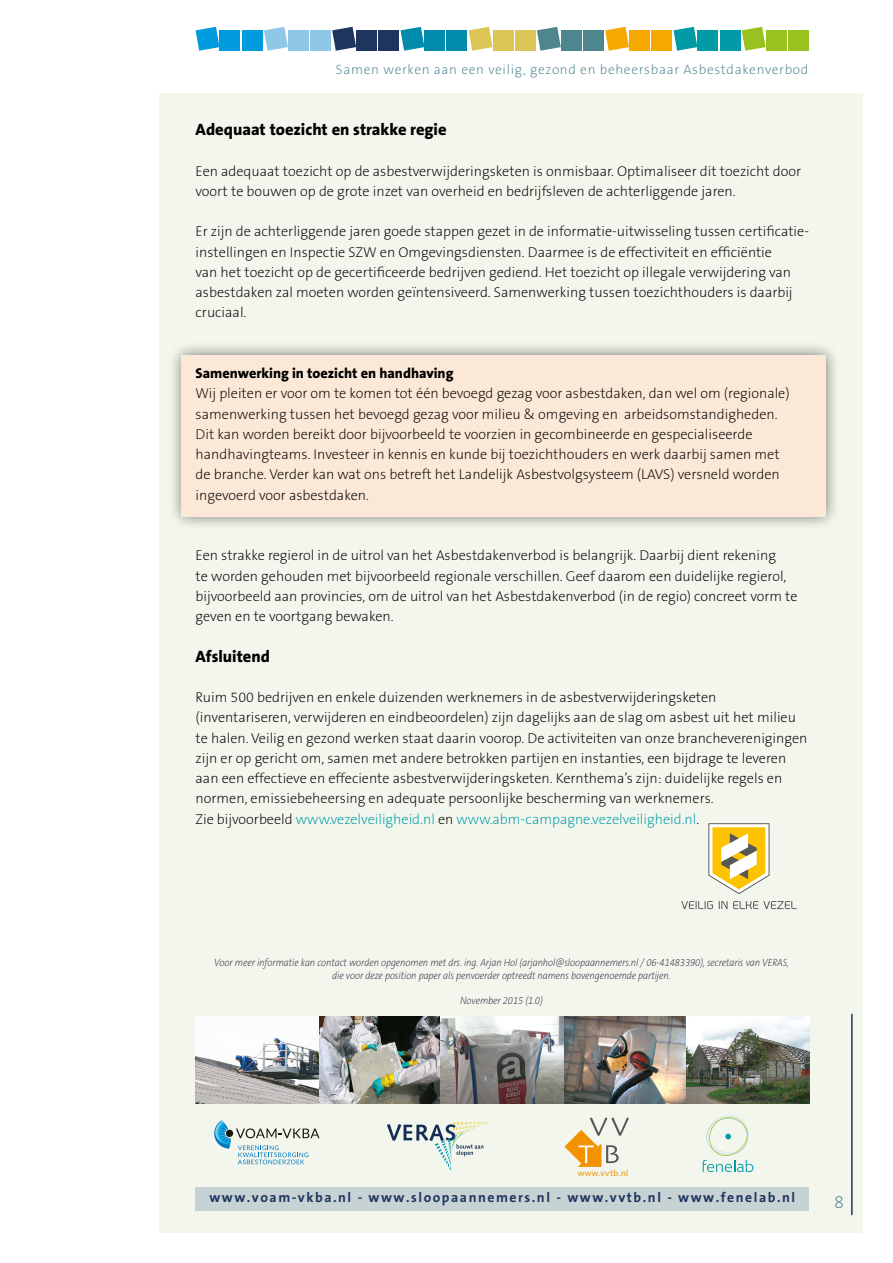
<style>
.page{position:relative;width:893px;height:1263px;background:#fff}
.page>*{position:absolute;margin:0;border:0;box-sizing:border-box;transform-origin:0 0}
.t1{font:200 18px "The Sans B2";color:#4e868e}
.t2{font:800 16.5px "The Sans B8";color:#000}
.t3{font:200 14.25px/20.2px "The Sans B2";color:#000}
.t4{font:800 14.25px "The Sans B8";color:#000}
.t5{font:700 13.8px "The Sans B7";letter-spacing:.11em;color:#1f355e}
.t6{font:200 13.5px "The Sans B2";letter-spacing:.05em;color:#4e868e}
.t7{font:italic 200 10.5px/12.6px "The Sans B2";letter-spacing:-.01em;color:#382d48;text-align:center;scale:.9 1}
.t8{font:8.55px "Lato";letter-spacing:.05em;color:#f39200}
.s1{color:#009ba7}
</style>
<div class="page">
<div style="left:159px;top:94px;width:704px;height:1139px;background:#f2f6ec"></div>
<div style="left:196px;top:1187px;width:613px;height:24px;background:#c7d2d5"></div>
<svg style="left:214px;top:1120px;width:105px;height:44px"></svg>
<img style="left:196px;top:1016px;width:613px;height:87px">
<svg style="left:387px;top:1122px;width:102px;height:48px"></svg>
<svg style="left:564px;top:1117px;width:65px;height:50px"></svg>
<svg style="left:703px;top:1115px;width:50px;height:57px"></svg>
<svg style="left:196px;top:27px;width:24px;height:24px"></svg>
<div style="left:220px;top:30px;width:20px;height:21px;background:#009bde"></div>
<div style="left:242px;top:30px;width:20px;height:21px;background:#009bde"></div>
<svg style="left:264px;top:27px;width:24px;height:24px"></svg>
<div style="left:288px;top:30px;width:21px;height:21px;background:#8fc7e8"></div>
<div style="left:310px;top:30px;width:21px;height:21px;background:#8fc7e8"></div>
<svg style="left:332px;top:27px;width:24px;height:24px"></svg>
<div style="left:356px;top:30px;width:21px;height:21px;background:#1f355e"></div>
<div style="left:378px;top:30px;width:21px;height:21px;background:#1f355e"></div>
<svg style="left:400px;top:27px;width:24px;height:24px"></svg>
<div style="left:425px;top:30px;width:20px;height:21px;background:#008aab"></div>
<div style="left:447px;top:30px;width:20px;height:21px;background:#008aab"></div>
<svg style="left:469px;top:27px;width:24px;height:24px"></svg>
<div style="left:493px;top:30px;width:20px;height:21px;background:#dcc555"></div>
<div style="left:515px;top:30px;width:21px;height:21px;background:#dcc555"></div>
<svg style="left:537px;top:27px;width:24px;height:24px"></svg>
<div style="left:561px;top:30px;width:21px;height:21px;background:#4e868e"></div>
<div style="left:583px;top:30px;width:21px;height:21px;background:#4e868e"></div>
<svg style="left:605px;top:27px;width:24px;height:24px"></svg>
<div style="left:629px;top:30px;width:21px;height:21px;background:#f7a800"></div>
<div style="left:651px;top:30px;width:21px;height:21px;background:#f7a800"></div>
<svg style="left:673px;top:27px;width:24px;height:24px"></svg>
<div style="left:698px;top:30px;width:20px;height:21px;background:#009ba7"></div>
<div style="left:720px;top:30px;width:20px;height:21px;background:#009ba7"></div>
<svg style="left:742px;top:27px;width:24px;height:24px"></svg>
<div style="left:766px;top:30px;width:21px;height:21px;background:#98c21f"></div>
<div style="left:788px;top:30px;width:21px;height:21px;background:#98c21f"></div>
<hr style="left:851px;top:1014px;width:2px;height:201px;background:#1f355e">
<div style="left:168px;top:341px;width:672px;height:190px;background:#000;opacity:.5"></div>
<div style="left:182px;top:355px;width:644px;height:162px;background:#fce8d6"></div>
<svg style="left:681px;top:901px;width:32px;height:8px"></svg>
<svg style="left:719px;top:901px;width:8px;height:8px"></svg>
<svg style="left:733px;top:901px;width:63px;height:8px"></svg>
<svg style="left:708px;top:823px;width:61px;height:71px;background:#e8d17e"></svg>
<p class="t6" style="left:336px;top:63px;width:474px">Samen werken aan een veilig, gezond en beheersbaar Asbestdakenverbod</p>
<p class="t2" style="left:196px;top:121px;width:253px">Adequaat toezicht en strakke regie</p>
<p class="t3" style="left:196px;top:161px;width:607px">Een adequaat toezicht op de asbestverwijderingsketen is onmisbaar. Optimaliseer dit toezicht door voort te bouwen op de grote inzet van overheid en bedrijfsleven de achterliggende jaren.</p>
<p class="t3" style="left:196px;top:222px;width:615px">Er zijn de achterliggende jaren goede stappen gezet in de informatie-uitwisseling tussen certificatie&shy;instellingen en Inspectie SZW en Omgevingsdiensten. Daarmee is de effectiviteit en efficiëntie<br>van het toezicht op de gecertificeerde bedrijven gediend. Het toezicht op illegale verwijdering van asbestdaken zal moeten worden geïntensiveerd. Samenwerking tussen toezichthouders is daarbij cruciaal.</p>
<p class="t4" style="left:196px;top:366px;width:259px">Samenwerking in toezicht en handhaving</p>
<p class="t3" style="left:196px;top:384px;width:596px">Wij pleiten er voor om te komen tot één bevoegd gezag voor asbestdaken, dan wel om (regionale) samenwerking tussen het bevoegd gezag voor milieu &amp; omgeving en arbeidsomstandigheden.<br>Dit kan worden bereikt door bijvoorbeeld te voorzien in gecombineerde en gespecialiseerde handhavingteams. Investeer in kennis en kunde bij toezichthouders en werk daarbij samen met de branche. Verder kan wat ons betreft het Landelijk Asbestvolgsysteem (LAVS) versneld worden ingevoerd voor asbestdaken.</p>
<p class="t3" style="left:196px;top:546px;width:603px">Een strakke regierol in de uitrol van het Asbestdakenverbod is belangrijk. Daarbij dient rekening<br>te worden gehouden met bijvoorbeeld regionale verschillen. Geef daarom een duidelijke regierol, bijvoorbeeld aan provincies, om de uitrol van het Asbestdakenverbod (in de regio) concreet vorm te geven en te voortgang bewaken.</p>
<p class="t2" style="left:196px;top:647px;width:76px">Afsluitend</p>
<p class="t3" style="left:196px;top:688px;width:613px">Ruim 500 bedrijven en enkele duizenden werknemers in de asbestverwijderingsketen (inventariseren, verwijderen en eindbeoordelen) zijn dagelijks aan de slag om asbest uit het milieu te halen. Veilig en gezond werken staat daarin voorop. De activiteiten van onze brancheverenigingen zijn er op gericht om, samen met andere betrokken partijen en instanties, een bijdrage te leveren aan een effectieve en effeciente asbestverwijderingsketen. Kernthema’s zijn: duidelijke regels en normen, emissiebeheersing en adequate persoonlijke bescherming van werknemers.<br>Zie bijvoorbeeld <span class="s1">www.vezelveiligheid.nl</span> en <span class="s1">www.abm-campagne.vezelveiligheid.nl</span>.</p>
<p class="t7" style="left:214px;top:957px;width:640px">Voor meer informatie kan contact worden opgenomen met drs. ing. Arjan Hol (arjanhol@sloopaannemers.nl / 06-41483390), secretaris van VERAS, die voor deze position paper als penvoerder optreedt namens bovengenoemde partijen.</p>
<p class="t7" style="left:460px;top:995px;width:93px">November 2015 (1.0)</p>
<p class="t8" style="left:578px;top:1168px;width:52px">www.vvtb.nl</p>
<p class="t5" style="left:209px;top:1190px;width:587px">www.voam-vkba.nl - www.sloopaannemers.nl - www.vvtb.nl - www.fenelab.nl</p>
<p class="t1" style="left:834px;top:1192px;width:11px">8</p>
</div>
